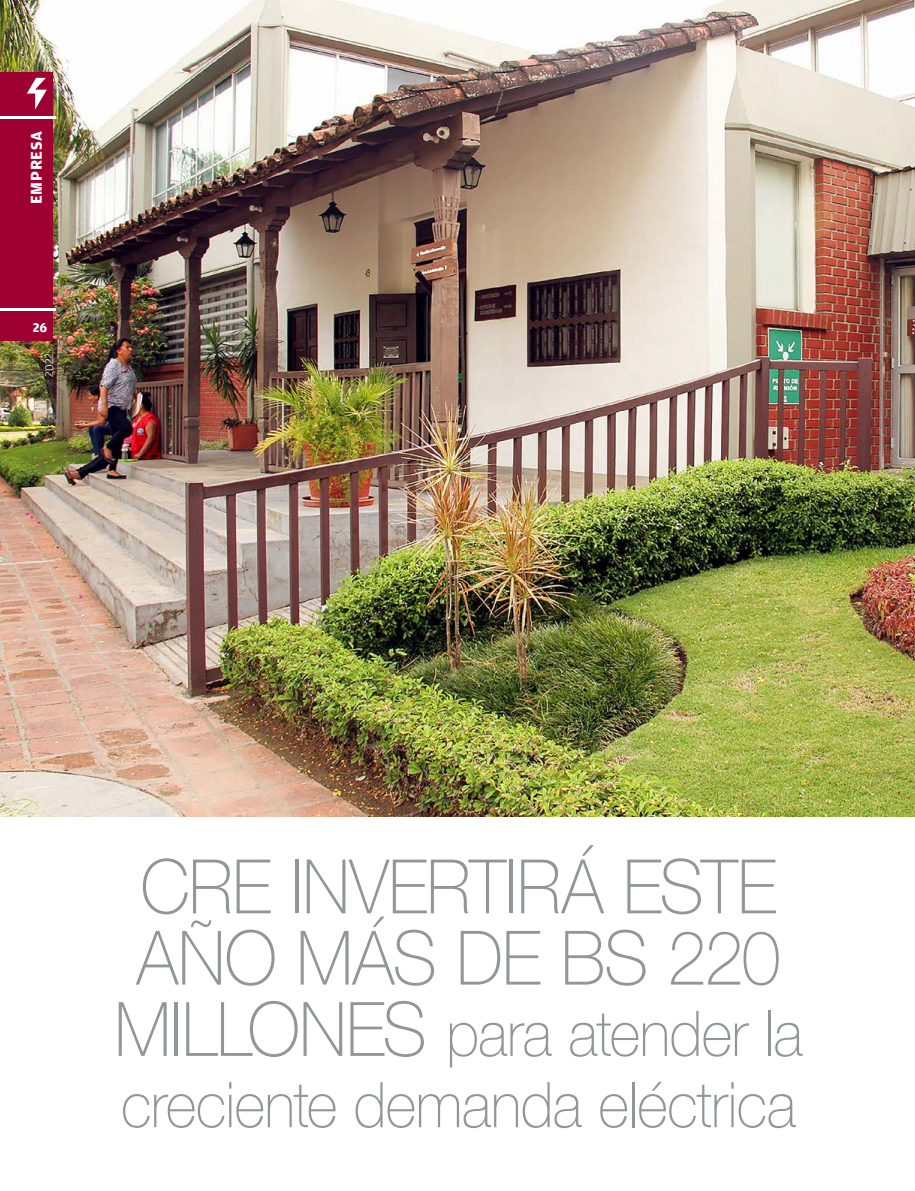
<style>
.page{position:relative;width:915px;height:1191px;background:#fff}
.page>*{position:absolute;margin:0;border:0;box-sizing:border-box;transform-origin:0 0}
.t1{font:100 75.15px/71.2px "Helve Nue";letter-spacing:-.01em;color:#939598;scale:.93 1}
.t2{font:100 63px/71.2px "Helve Nue";letter-spacing:-.015em;color:#939598;scale:.93 1}
.t3{font:700 16.5px "Amplitude";letter-spacing:.04em;color:#fff}
.t4{font:700 13.5px "Amplitude";color:#fff}
.t5{font:300 12px "Amplitude";color:#fff}
.s1{font-size:75.15px}
</style>
<div class="page">
<img style="left:0;top:0;width:914px;height:817px">
<div style="left:0;top:72px;width:53px;height:269px;background:#9e0032"></div>
<hr style="left:0;top:116px;width:55px;height:3px;background:#fff">
<hr style="left:0;top:308px;width:55px;height:3px;background:#fff">
<svg style="left:27px;top:78px;width:20px;height:32px"></svg>
<p class="t3" style="left:27px;top:204px;width:75px;rotate:-90deg">EMPRESA</p>
<p class="t4" style="left:33px;top:320px;width:16px">26</p>
<p class="t5" style="left:42px;top:377px;width:25px;rotate:-90deg">2022</p>
<p class="t1" style="left:136px;top:848px;width:693px">CRE INVERTIRÁ ESTE<br>AÑO MÁS DE BS 220</p>
<p class="t2" style="left:114px;top:996px;width:741px"><span class="s1">MILLONES</span> para atender la creciente demanda eléctrica</p>
</div>
